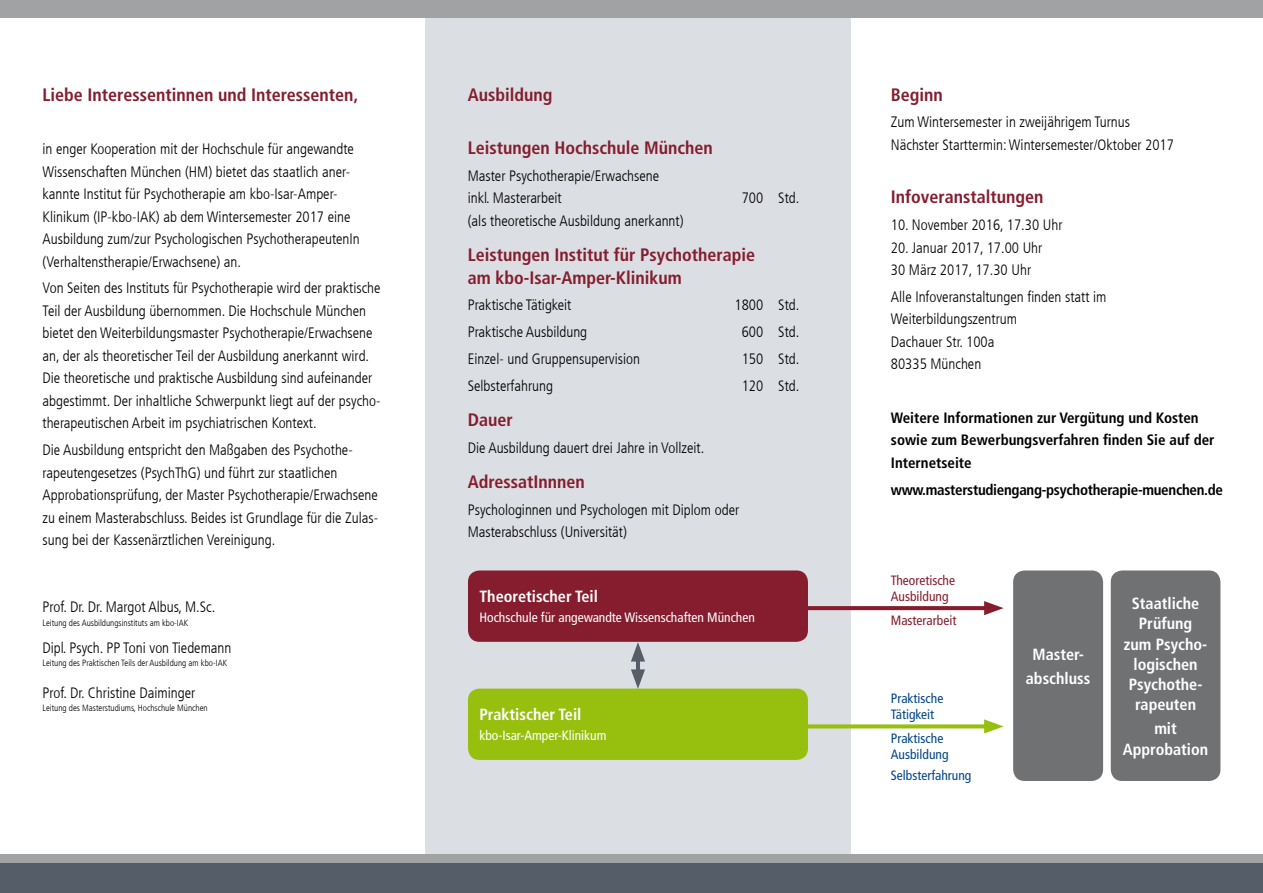
<style>
.page{position:relative;width:1263px;height:893px;background:#fff}
.page>*{position:absolute;margin:0;border:0;box-sizing:border-box;transform-origin:0 0}
.t1{font:700 condensed 18px/22.5px "Frutiger LT Com";color:#851d2e}
.t2{font:700 condensed 16.2px/20.2px "Frutiger LT Com";color:#fff;text-align:center}
.t3{font:300 condensed 15px/22.5px "Frutiger LT Com";color:#000}
.t4{font:700 condensed 15px/22.5px "Frutiger LT Com";color:#000}
.t5{font:700 condensed 15px "Frutiger LT Com";letter-spacing:-.02em;color:#000}
.t6{font:condensed 13.5px "Frutiger LT Com";color:#fff}
.t7{font:condensed 13.5px/16.2px "Frutiger LT Com";color:#004489}
.t8{font:condensed 13.5px/16.2px "Frutiger LT Com";color:#851d2e}
.t9{font:300 condensed 9px "Frutiger LT Com";color:#000}
</style>
<div class="page">
<div style="left:425px;top:0;width:425px;height:866px;background:#dbdee2"></div>
<div style="left:0;top:855px;width:1263px;height:8px;background:#a1a2a4"></div>
<div style="left:0;top:0;width:1263px;height:17px;background:#a1a2a4"></div>
<div style="left:0;top:863px;width:1263px;height:30px;background:#555d68"></div>
<div style="left:468px;top:570px;width:340px;height:72px;background:#851d2e;border-radius:11px"></div>
<div style="left:1013px;top:570px;width:90px;height:211px;background:#707172;border-radius:11px"></div>
<div style="left:1111px;top:570px;width:109px;height:211px;background:#707172;border-radius:11px"></div>
<div style="left:468px;top:689px;width:340px;height:71px;background:#97bf0d;border-radius:11px"></div>
<svg style="left:808px;top:606px;width:176px;height:4px"></svg>
<svg style="left:984px;top:601px;width:19px;height:14px"></svg>
<svg style="left:808px;top:724px;width:176px;height:4px"></svg>
<svg style="left:984px;top:719px;width:19px;height:14px"></svg>
<hr style="left:636px;top:654px;width:4px;height:23px;background:#555d68">
<svg style="left:631px;top:669px;width:14px;height:20px"></svg>
<svg style="left:631px;top:642px;width:14px;height:20px"></svg>
<p class="t1" style="left:43px;top:83px;width:317px">Liebe Interessentinnen und Interessenten,</p>
<p class="t3" style="left:43px;top:138px;width:319px">in enger Kooperation mit der Hochschule für angewandte Wissenschaften München (HM) bietet das staatlich aner&shy;kannte Institut für Psychotherapie am kbo-Isar-Amper-Klinikum (IP-kbo-IAK) ab dem Wintersemester 2017 eine Ausbildung zum/zur Psychologischen PsychotherapeutenIn (Verhaltenstherapie/Erwachsene) an.</p>
<p class="t3" style="left:43px;top:277px;width:340px">Von Seiten des Instituts für Psychotherapie wird der praktische Teil der Ausbildung übernommen. Die Hochschule München bietet den Weiterbildungsmaster Psychotherapie/Erwachsene an, der als theoretischer Teil der Ausbildung anerkannt wird.<br>Die theoretische und praktische Ausbildung sind aufeinander abgestimmt. Der inhaltliche Schwerpunkt liegt auf der psycho&shy;therapeutischen Arbeit im psychiatrischen Kontext.</p>
<p class="t3" style="left:43px;top:439px;width:337px">Die Ausbildung entspricht den Maßgaben des Psychothe&shy;rapeutengesetzes (PsychThG) und führt zur staatlichen Approbationsprüfung, der Master Psychotherapie/Erwachsene zu einem Masterabschluss. Beides ist Grundlage für die Zulas&shy;sung bei der Kassenärztlichen Vereinigung.</p>
<p class="t3" style="left:43px;top:596px;width:174px">Prof. Dr. Dr. Margot Albus, M.Sc.</p>
<p class="t9" style="left:43px;top:617px;width:147px">Leitung des Ausbildungsinstituts am kbo-IAK</p>
<p class="t3" style="left:43px;top:636px;width:190px">Dipl. Psych. PP Toni von Tiedemann</p>
<p class="t9" style="left:43px;top:658px;width:186px">Leitung des Praktischen Teils der Ausbildung am kbo-IAK</p>
<p class="t3" style="left:43px;top:681px;width:154px">Prof. Dr. Christine Daiminger</p>
<p class="t9" style="left:43px;top:703px;width:167px">Leitung des Masterstudiums, Hochschule München</p>
<p class="t1" style="left:468px;top:83px;width:86px">Ausbildung</p>
<p class="t1" style="left:468px;top:137px;width:247px">Leistungen Hochschule München</p>
<p class="t3" style="left:468px;top:165px;width:193px">Master Psychotherapie/Erwachsene inkl. Masterarbeit</p>
<p class="t3" style="left:742px;top:187px;width:59px">700 Std.</p>
<p class="t3" style="left:468px;top:210px;width:217px">(als theoretische Ausbildung anerkannt)</p>
<p class="t1" style="left:468px;top:244px;width:289px">Leistungen Institut für Psychotherapie am kbo-Isar-Amper-Klinikum</p>
<p class="t3" style="left:468px;top:294px;width:105px">Praktische Tätigkeit</p>
<p class="t3" style="left:734px;top:294px;width:66px">1800 Std.</p>
<p class="t3" style="left:468px;top:321px;width:121px">Praktische Ausbildung</p>
<p class="t3" style="left:742px;top:321px;width:59px">600 Std.</p>
<p class="t3" style="left:468px;top:348px;width:174px">Einzel- und Gruppensupervision</p>
<p class="t3" style="left:742px;top:348px;width:59px">150 Std.</p>
<p class="t3" style="left:468px;top:374px;width:87px">Selbsterfahrung</p>
<p class="t3" style="left:742px;top:374px;width:59px">120 Std.</p>
<p class="t1" style="left:468px;top:408px;width:47px">Dauer</p>
<p class="t3" style="left:468px;top:436px;width:238px">Die Ausbildung dauert drei Jahre in Vollzeit.</p>
<p class="t1" style="left:468px;top:470px;width:119px">AdressatInnnen</p>
<p class="t3" style="left:468px;top:498px;width:273px">Psychologinnen und Psychologen mit Diplom oder<br>Masterabschluss (Universität)</p>
<p class="t2" style="left:479px;top:586px;width:120px">Theoretischer Teil</p>
<p class="t6" style="left:479px;top:610px;width:277px">Hochschule für angewandte Wissenschaften München</p>
<p class="t2" style="left:479px;top:705px;width:104px">Praktischer Teil</p>
<p class="t6" style="left:479px;top:728px;width:129px">kbo-Isar-Amper-Klinikum</p>
<p class="t1" style="left:891px;top:83px;width:54px">Beginn</p>
<p class="t3" style="left:891px;top:111px;width:285px">Zum Wintersemester in zweijährigem Turnus<br>Nächster Starttermin: Wintersemester/Oktober 2017</p>
<p class="t1" style="left:891px;top:186px;width:154px">Infoveranstaltungen</p>
<p class="t3" style="left:891px;top:214px;width:173px">10. November 2016, 17.30 Uhr</p>
<p class="t3" style="left:891px;top:236px;width:153px">20. Januar 2017, 17.00 Uhr<br>30 März 2017, 17.30 Uhr</p>
<p class="t3" style="left:891px;top:286px;width:217px">Alle Infoveranstaltungen finden statt im<br>Weiterbildungszentrum<br>Dachauer Str. 100a<br>80335 München</p>
<p class="t4" style="left:891px;top:406px;width:325px">Weitere Informationen zur Vergütung und Kosten sowie zum Bewerbungsverfahren finden Sie auf der<br>Internetseite</p>
<p class="t5" style="left:891px;top:481px;width:334px">www.masterstudiengang-psychotherapie-muenchen.de</p>
<p class="t8" style="left:891px;top:572px;width:66px">Theoretische<br>Ausbildung</p>
<p class="t8" style="left:891px;top:612px;width:67px">Masterarbeit</p>
<p class="t7" style="left:891px;top:690px;width:54px">Praktische<br>Tätigkeit</p>
<p class="t7" style="left:891px;top:730px;width:59px">Praktische<br>Ausbildung</p>
<p class="t7" style="left:891px;top:767px;width:82px">Selbsterfahrung</p>
<p class="t2" style="left:1026px;top:642px;width:66px;line-height:24px">Master&shy;abschluss</p>
<p class="t2" style="left:1124px;top:593px;width:85px">Staatliche<br>Prüfung zum Psycho&shy;logischen<br>Psychothe&shy;rapeuten</p>
<p class="t2" style="left:1123px;top:719px;width:87px">mit<br>Approbation</p>
</div>
